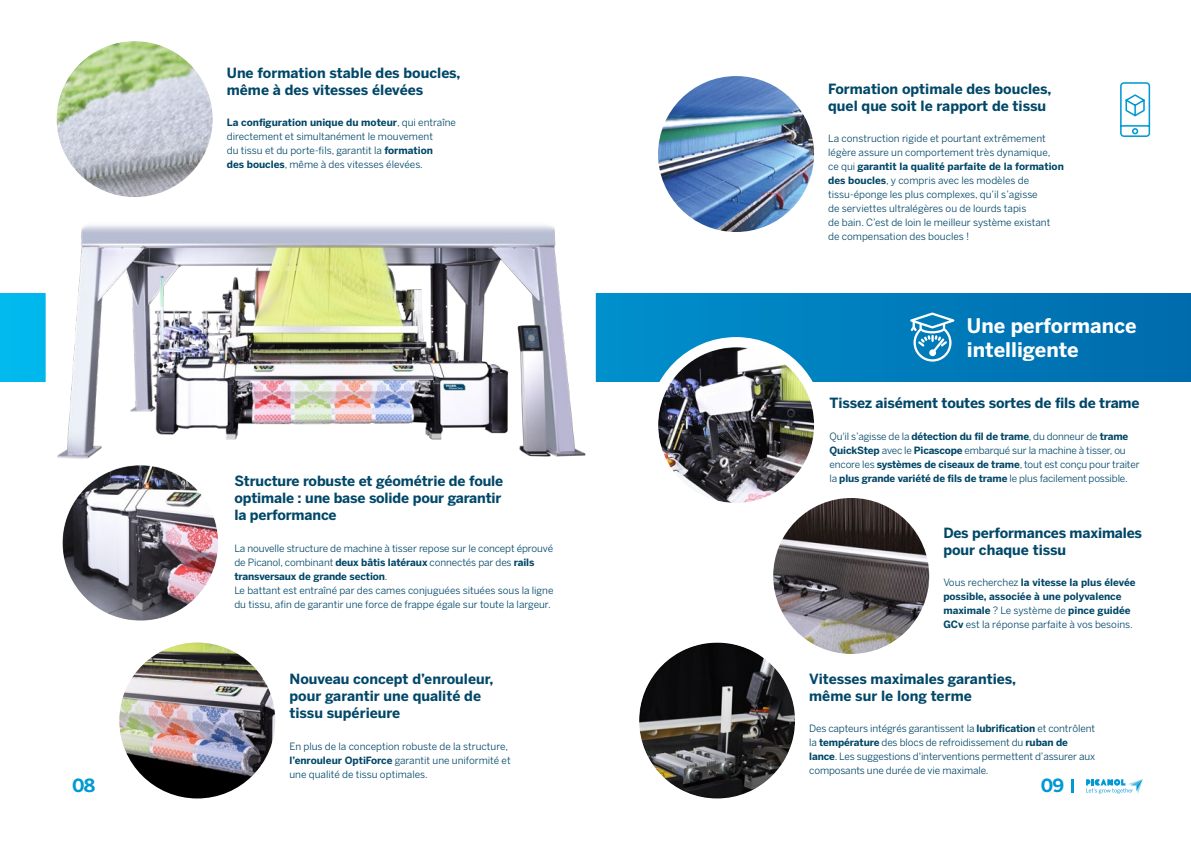
<style>
.page{position:relative;width:1191px;height:842px;background:#fff}
.page>*{position:absolute;margin:0;border:0;box-sizing:border-box;transform-origin:0 0}
.t1{font:700 20px/24px "Benton Sans";color:#fff}
.t2{font:700 18px "Benton Sans";color:#0099d4}
.t3{font:700 14px/16.8px "Benton Sans";letter-spacing:-.005em;color:#004768}
.t4{font:10px/14px "Benton Sans";letter-spacing:-.01em;color:#004768}
.t5{font:700 10px/14px "Benton Sans";color:#004768}
.s1{font-weight:700}
.s2{font-weight:400}
</style>
<div class="page">
<svg style="left:0;top:293px;width:1191px;height:88px;background:#0081bf"></svg>
<svg style="left:910px;top:312px;width:44px;height:50px"></svg>
<svg style="left:1120px;top:82px;width:30px;height:55px"></svg>
<img style="left:46px;top:190px;width:549px;height:290px">
<img style="left:119px;top:642px;width:156px;height:156px;border-radius:78px">
<div style="left:648px;top:337px;width:176px;height:176px;background:#fff;border-radius:50%"></div>
<img style="left:658px;top:76px;width:156px;height:156px;border-radius:78px">
<img style="left:62px;top:465px;width:156px;height:156px;border-radius:78px">
<img style="left:57px;top:41px;width:156px;height:156px;border-radius:78px">
<img style="left:773px;top:498px;width:156px;height:156px;border-radius:78px">
<img style="left:658px;top:347px;width:156px;height:156px;border-radius:78px">
<img style="left:639px;top:642px;width:156px;height:156px;border-radius:78px">
<svg style="left:1086px;top:779px;width:56px;height:15px"></svg>
<svg style="left:1071px;top:779px;width:2px;height:13px"></svg>
<h3 class="t3" style="left:227px;top:65px;width:235px">Une formation stable des boucles, même à des vitesses élevées</h3>
<p class="t4" style="left:227px;top:116px;width:231px"><span class="s1">La configuration unique du moteur</span>, qui entraîne directement et simultanément le mouvement<br>du tissu et du porte-fils, garantit la <span class="s1">formation<br>des boucles</span>, même à des vitesses élevées.</p>
<h3 class="t3" style="left:234px;top:473px;width:270px">Structure robuste et géométrie de foule optimale : une base solide pour garantir la performance</h3>
<p class="t4" style="left:234px;top:542px;width:321px">La nouvelle structure de machine à tisser repose sur le concept éprouvé de Picanol, combinant <span class="s1">deux bâtis latéraux</span> connectés par des <span class="s1">rails transversaux de grande section</span>.<br>Le battant est entraîné par des cames conjuguées situées sous la ligne du tissu, afin de garantir une force de frappe égale sur toute la largeur.</p>
<h3 class="t3" style="left:828px;top:81px;width:225px">Formation optimale des boucles, quel que soit le rapport de tissu</h3>
<p class="t4" style="left:828px;top:132px;width:237px">La construction rigide et pourtant extrêmement légère assure un comportement très dynamique,<br>ce qui <span class="s1">garantit la qualité parfaite de la formation des boucles</span>, y compris avec les modèles de tissu-éponge les plus complexes, qu’il s’agisse<br>de serviettes ultralégères ou de lourds tapis<br>de bain. C’est de loin le meilleur système existant de compensation des boucles !</p>
<h1 class="t1" style="left:967px;top:313px;width:171px">Une performance intelligente</h1>
<h3 class="t3" style="left:829px;top:395px;width:311px">Tissez aisément toutes sortes de fils de trame</h3>
<p class="t4" style="left:829px;top:430px;width:311px">Qu'il s’agisse de la <span class="s1">détection du fil de trame</span>, du donneur de <span class="s1">trame QuickStep</span> avec le <span class="s1">Picascope</span> embarqué sur la machine à tisser, ou encore les <span class="s1">systèmes de ciseaux de trame</span>, tout est conçu pour traiter la <span class="s1">plus grande variété de fils de trame</span> le plus facilement possible.</p>
<h3 class="t3" style="left:943px;top:525px;width:200px">Des performances maximales pour chaque tissu</h3>
<p class="t5" style="left:943px;top:576px;width:194px"><span class="s2">Vous recherchez</span> la vitesse la plus élevée possible, associée à une polyvalence maximale <span class="s2">? Le système de</span> pince guidée GCv <span class="s2">est la réponse parfaite à vos besoins.</span></p>
<h3 class="t3" style="left:289px;top:671px;width:206px">Nouveau concept d’enrouleur, pour garantir une qualité de tissu supérieure</h3>
<p class="t4" style="left:289px;top:740px;width:223px">En plus de la conception robuste de la structure, <span class="s1">l’enrouleur OptiForce</span> garantit une uniformité et une qualité de tissu optimales.</p>
<h3 class="t3" style="left:809px;top:671px;width:208px">Vitesses maximales garanties, même sur le long terme</h3>
<p class="t4" style="left:809px;top:722px;width:288px">Des capteurs intégrés garantissent la <span class="s1">lubrification</span> et contrôlent la <span class="s1">température</span> des blocs de refroidissement du <span class="s1">ruban de lance</span>. Les suggestions d'interventions permettent d’assurer aux composants une durée de vie maximale.</p>
<h2 class="t2" style="left:72px;top:775px;width:25px">08</h2>
<h2 class="t2" style="left:1040px;top:775px;width:25px">09</h2>
</div>
